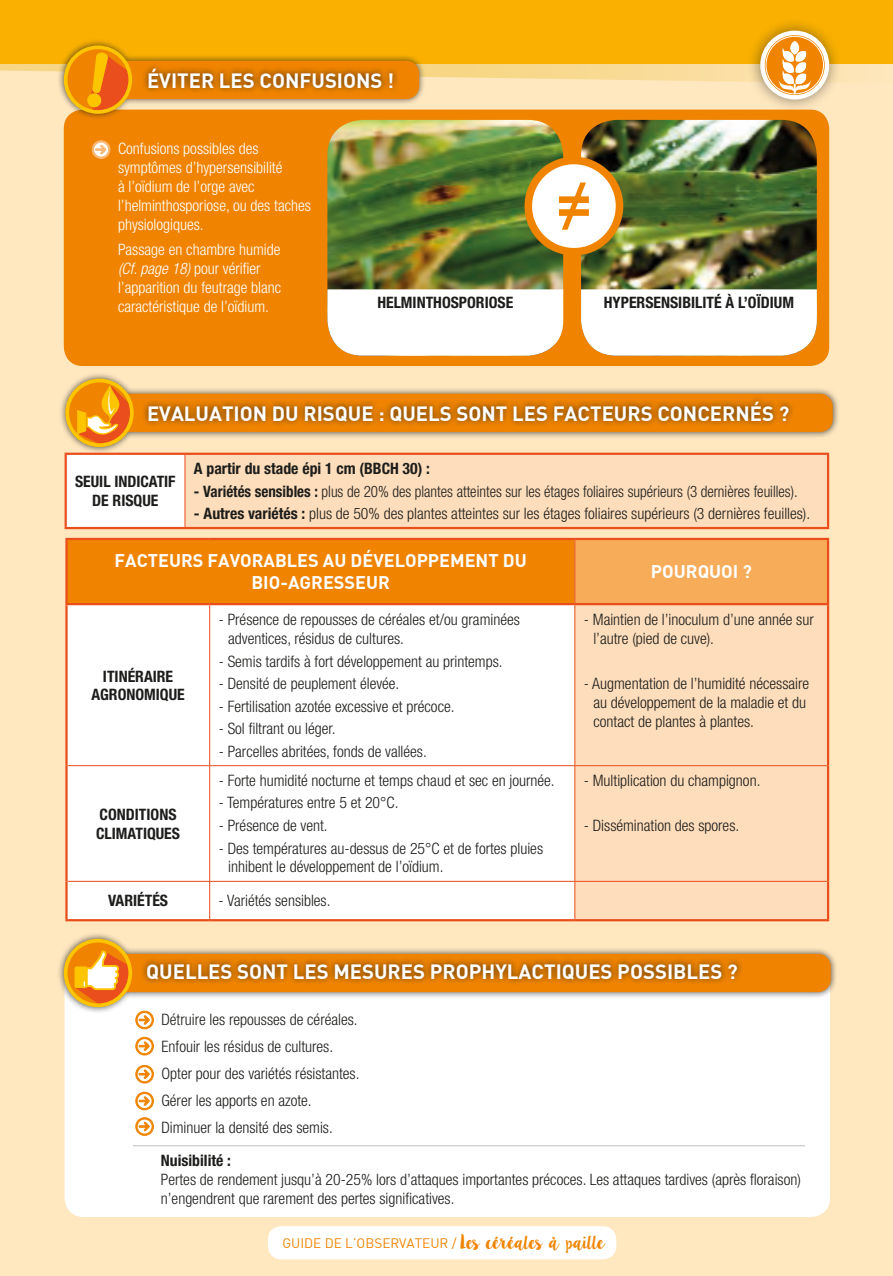
<style>
.page{position:relative;width:893px;height:1276px;background:#ffe8c0}
.page>*{position:absolute;margin:0;border:0;box-sizing:border-box;transform-origin:0 0}
.t1{font:700 20.25px "DIN";color:#fff}
.t2{font:700 18px/21.6px "DIN";color:#fff}
.t3{font:300 condensed 15.75px/18.9px "Helvetica Neue LT Pro";color:#1d1d1b}
.t4{font:300 condensed 15.75px/18.9px "Helvetica Neue LT Pro";color:#fff}
.t5{font:700 condensed 15.75px/18.9px "Helvetica Neue LT Pro";color:#1d1d1b;text-align:center}
.t6{font:300 condensed 15.75px "Helvetica Neue LT Pro";color:#1d1d1b;scale:.95 1}
.t7{font:13.5px "DIN";color:#f08400}
.s1{font-style:italic}
.s2{font-weight:700}
.s3{font-family:"Lilly Belle";font-size:15.75px}
</style>
<div class="page">
<svg style="left:0;top:64px;width:747px;height:18px"></svg>
<div style="left:268px;top:1226px;width:348px;height:33px;background:#fff;border-radius:14px"></div>
<div style="left:0;top:0;width:893px;height:64px;background:#f9b000"></div>
<div style="left:747px;top:17px;width:95px;height:96px;background:#1d1d1b;opacity:.5"></div>
<svg style="left:762px;top:33px;width:65px;height:64px"></svg>
<div style="left:760px;top:31px;width:69px;height:69px;border:4px solid #fff;border-radius:50%"></div>
<svg style="left:779px;top:41px;width:32px;height:53px;background:#f7bf7a"></svg>
<div style="left:765px;top:36px;width:59px;height:58px;border:1px solid #fff;border-radius:50%"></div>
<div style="left:65px;top:1013px;width:765px;height:204px;background:#fff"></div>
<div style="left:66px;top:539px;width:509px;height:65px;background:#f08400"></div>
<div style="left:575px;top:539px;width:253px;height:65px;background:#f7ac5a"></div>
<div style="left:68px;top:605px;width:506px;height:314px;background:#fff"></div>
<div style="left:575px;top:605px;width:252px;height:314px;background:#fdddbb"></div>
<hr style="left:65px;top:538px;width:145px;height:2px;background:#e94e1c">
<hr style="left:65px;top:540px;width:3px;height:63px;background:#e94e1c">
<hr style="left:210px;top:538px;width:365px;height:2px;background:#e94e1c">
<hr style="left:575px;top:538px;width:254px;height:2px;background:#e94e1c">
<hr style="left:827px;top:540px;width:2px;height:63px;background:#e94e1c">
<hr style="left:65px;top:603px;width:145px;height:2px;background:#e94e1c">
<hr style="left:65px;top:605px;width:3px;height:160px;background:#e94e1c">
<hr style="left:210px;top:603px;width:365px;height:2px;background:#e94e1c">
<hr style="left:575px;top:603px;width:254px;height:2px;background:#e94e1c">
<hr style="left:827px;top:605px;width:2px;height:160px;background:#e94e1c">
<hr style="left:65px;top:765px;width:3px;height:116px;background:#e94e1c">
<hr style="left:827px;top:765px;width:2px;height:116px;background:#e94e1c">
<hr style="left:65px;top:881px;width:3px;height:38px;background:#e94e1c">
<hr style="left:827px;top:881px;width:2px;height:38px;background:#e94e1c">
<hr style="left:574px;top:540px;width:1px;height:63px;background:#e94e1c">
<hr style="left:209px;top:605px;width:1px;height:160px;background:#e94e1c">
<hr style="left:574px;top:605px;width:1px;height:160px;background:#e94e1c">
<hr style="left:68px;top:765px;width:142px;height:1px;background:#e94e1c">
<hr style="left:210px;top:765px;width:365px;height:1px;background:#e94e1c">
<hr style="left:209px;top:766px;width:1px;height:115px;background:#e94e1c">
<hr style="left:575px;top:765px;width:252px;height:1px;background:#e94e1c">
<hr style="left:574px;top:766px;width:1px;height:115px;background:#e94e1c">
<hr style="left:68px;top:881px;width:142px;height:1px;background:#e94e1c">
<hr style="left:210px;top:881px;width:365px;height:1px;background:#e94e1c">
<hr style="left:209px;top:881px;width:1px;height:38px;background:#e94e1c">
<hr style="left:575px;top:881px;width:252px;height:1px;background:#e94e1c">
<hr style="left:574px;top:881px;width:1px;height:38px;background:#e94e1c">
<hr style="left:65px;top:919px;width:145px;height:2px;background:#e94e1c">
<hr style="left:210px;top:919px;width:365px;height:2px;background:#e94e1c">
<hr style="left:575px;top:919px;width:254px;height:2px;background:#e94e1c">
<div style="left:59px;top:372px;width:780px;height:81px;background:#1d1d1b;opacity:.75"></div>
<div style="left:110px;top:394px;width:723px;height:38px;background:#f08400;border-radius:13px"></div>
<svg style="left:67px;top:381px;width:65px;height:64px"></svg>
<div style="left:65px;top:379px;width:69px;height:68px;border:4px solid #fdc400;border-radius:50%"></div>
<svg style="left:77px;top:385px;width:58px;height:60px;background:#f19a27"></svg>
<div style="left:142px;top:394px;width:653px;height:33px;background:#1d1d1b;opacity:.75"></div>
<div style="left:58px;top:932px;width:780px;height:81px;background:#1d1d1b;opacity:.75"></div>
<div style="left:108px;top:954px;width:723px;height:38px;background:#f08400;border-radius:13px"></div>
<svg style="left:66px;top:941px;width:64px;height:64px"></svg>
<div style="left:64px;top:939px;width:68px;height:68px;border:4px solid #fdc400;border-radius:50%"></div>
<div style="left:75px;top:966px;width:13px;height:22px;background:#fdc400;border-radius:2px"></div>
<div style="left:141px;top:957px;width:603px;height:28px;background:#1d1d1b;opacity:.75"></div>
<div style="left:66px;top:454px;width:119px;height:74px;background:#fff"></div>
<div style="left:185px;top:454px;width:643px;height:74px;background:#fdddbb"></div>
<hr style="left:65px;top:453px;width:120px;height:2px;background:#e94e1c">
<hr style="left:65px;top:455px;width:2px;height:72px;background:#e94e1c">
<hr style="left:185px;top:453px;width:644px;height:2px;background:#e94e1c">
<hr style="left:65px;top:527px;width:120px;height:2px;background:#e94e1c">
<hr style="left:185px;top:527px;width:644px;height:2px;background:#e94e1c">
<hr style="left:185px;top:455px;width:1px;height:72px;background:#e94e1c">
<hr style="left:827px;top:455px;width:2px;height:72px;background:#e94e1c">
<svg style="left:76px;top:950px;width:78px;height:79px"></svg>
<svg style="left:135px;top:1036px;width:19px;height:20px"></svg>
<svg style="left:135px;top:1064px;width:19px;height:20px"></svg>
<svg style="left:135px;top:1091px;width:19px;height:19px"></svg>
<svg style="left:135px;top:1117px;width:19px;height:19px"></svg>
<hr style="left:133px;top:1145px;width:672px;height:1px;background:#c7c7c6">
<div style="left:64px;top:110px;width:765px;height:256px;background:#f08400;border-radius:19px"></div>
<img style="left:327px;top:120px;width:236px;height:169px">
<div style="left:327px;top:289px;width:236px;height:67px;background:#fff"></div>
<img style="left:581px;top:120px;width:236px;height:169px">
<div style="left:581px;top:289px;width:236px;height:67px;background:#fff"></div>
<div style="left:528px;top:160px;width:91px;height:92px;background:#fff;border-radius:50%"></div>
<div style="left:524px;top:157px;width:99px;height:98px;border:8px solid #f08400;border-radius:50%"></div>
<svg style="left:559px;top:182px;width:30px;height:48px"></svg>
<div style="left:58px;top:39px;width:368px;height:81px;background:#1d1d1b;opacity:.75"></div>
<div style="left:109px;top:61px;width:310px;height:38px;background:#f08400;border-radius:13px"></div>
<div style="left:66px;top:48px;width:64px;height:64px;background:#f08400;border-radius:50%"></div>
<div style="left:64px;top:45px;width:68px;height:69px;border:4px solid #fdc400;border-radius:50%"></div>
<svg style="left:87px;top:52px;width:47px;height:63px"></svg>
<div style="left:142px;top:62px;width:257px;height:32px;background:#1d1d1b;opacity:.75"></div>
<svg style="left:91px;top:140px;width:20px;height:19px"></svg>
<p class="t1" style="left:147px;top:67px;width:249px">ÉVITER LES CONFUSIONS !</p>
<p class="t4" style="left:118px;top:139px;width:194px">Confusions possibles des symptômes d’hypersensibilité<br>à l’oïdium de l’orge avec l’helminthosporiose, ou des taches physiologiques.</p>
<p class="t4" style="left:118px;top:240px;width:165px">Passage en chambre humide <span class="s1">(Cf. page 18)</span> pour vérifier l’apparition du feutrage blanc caractéristique de l’oïdium.</p>
<p class="t5" style="left:377px;top:293px;width:137px">HELMINTHOSPORIOSE</p>
<p class="t5" style="left:604px;top:293px;width:190px">HYPERSENSIBILITÉ À L’OÏDIUM</p>
<p class="t1" style="left:147px;top:400px;width:644px">EVALUATION DU RISQUE : QUELS SONT LES FACTEURS CONCERNÉS ?</p>
<p class="t5" style="left:75px;top:472px;width:99px">SEUIL INDICATIF<br>DE RISQUE</p>
<p class="t5" style="left:194px;top:459px;width:237px">A PARTIR DU STADE ÉPI 1 CM (BBCH 30) :</p>
<p class="t6" style="left:194px;top:482px;width:637px"><span class="s2">- VARIÉTÉS SENSIBLES :</span> plus de 20% des plantes atteintes sur les étages foliaires supérieurs (3 dernières feuilles).</p>
<p class="t3" style="left:194px;top:504px;width:618px"><span class="s2">- AUTRES VARIÉTÉS :</span> plus de 50% des plantes atteintes sur les étages foliaires supérieurs (3 dernières feuilles).</p>
<p class="t2" style="left:251px;top:549px;width:277px;text-indent:-137px">FACTEURS FAVORABLES AU DÉVELOPPEMENT DU<br>BIO-AGRESSEUR</p>
<p class="t5" style="left:91px;top:666px;width:95px">ITINÉRAIRE<br>AGRONOMIQUE</p>
<p class="t5" style="left:96px;top:804px;width:85px;text-align:left">CONDITIONS<br>CLIMATIQUES</p>
<p class="t3" style="left:228px;top:610px;width:293px;text-indent:-10px">- Présence de repousses de céréales et/ou graminées adventices, résidus de cultures.</p>
<p class="t3" style="left:219px;top:651px;width:285px">- Semis tardifs à fort développement au printemps.</p>
<p class="t3" style="left:219px;top:674px;width:182px">- Densité de peuplement élevée.</p>
<p class="t3" style="left:219px;top:696px;width:237px">- Fertilisation azotée excessive et précoce.</p>
<p class="t3" style="left:219px;top:719px;width:118px">- Sol filtrant ou léger.</p>
<p class="t3" style="left:219px;top:741px;width:210px">- Parcelles abritées, fonds de vallées.</p>
<p class="t3" style="left:219px;top:771px;width:338px">- Forte humidité nocturne et temps chaud et sec en journée.</p>
<p class="t3" style="left:219px;top:793px;width:181px">- Températures entre 5 et 20°C.</p>
<p class="t3" style="left:219px;top:816px;width:110px">- Présence de vent.</p>
<p class="t3" style="left:228px;top:838px;width:316px;text-indent:-10px">- Des températures au-dessus de 25°C et de fortes pluies inhibent le développement de l’oïdium.</p>
<p class="t5" style="left:108px;top:891px;width:62px">VARIÉTÉS</p>
<p class="t3" style="left:219px;top:891px;width:113px">- Variétés sensibles.</p>
<p class="t2" style="left:651px;top:560px;width:102px">POURQUOI ?</p>
<p class="t3" style="left:593px;top:610px;width:222px;text-indent:-10px">- Maintien de l’inoculum d’une année sur l’autre (pied de cuve).</p>
<p class="t3" style="left:593px;top:674px;width:217px;text-indent:-10px">- Augmentation de l’humidité nécessaire au développement de la maladie et du contact de plantes à plantes.</p>
<p class="t3" style="left:584px;top:771px;width:178px">- Multiplication du champignon.</p>
<p class="t3" style="left:584px;top:816px;width:157px">- Dissémination des spores.</p>
<p class="t1" style="left:146px;top:958px;width:593px">QUELLES SONT LES MESURES PROPHYLACTIQUES POSSIBLES ?</p>
<p class="t3" style="left:161px;top:1005px;width:199px;line-height:27px">Détruire les repousses de céréales.<br>Enfouir les résidus de cultures.<br>Opter pour des variétés résistantes.<br>Gérer les apports en azote.<br>Diminuer la densité des semis.</p>
<p class="t5" style="left:161px;top:1150px;width:72px">NUISIBILITÉ :</p>
<p class="t3" style="left:161px;top:1169px;width:641px">Pertes de rendement jusqu’à 20-25% lors d’attaques importantes précoces. Les attaques tardives (après floraison) n’engendrent que rarement des pertes significatives.</p>
<p class="t7" style="left:282px;top:1234px;width:325px">GUIDE DE L’OBSERVATEUR / <span class="s3">Les céréales à paille</span></p>
</div>
